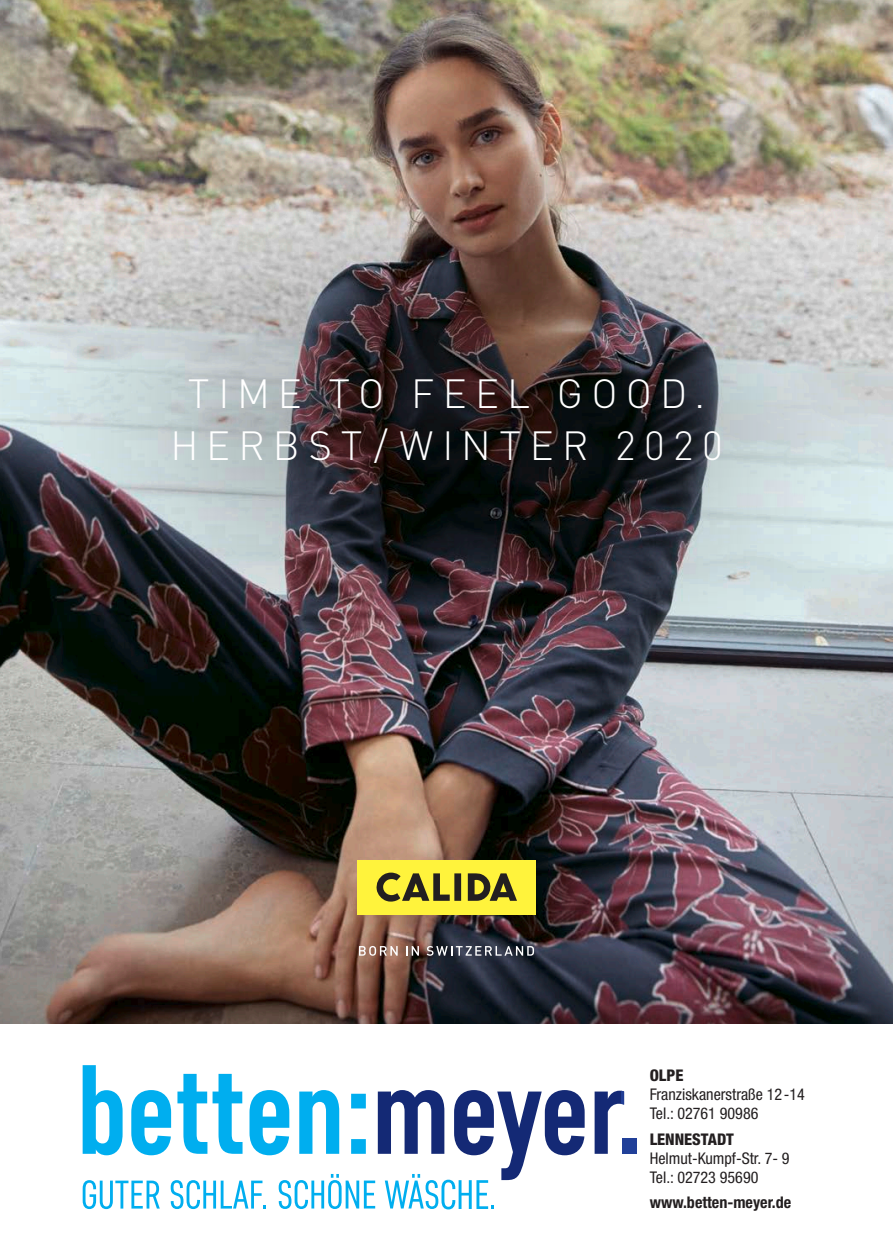
<style>
.page{position:relative;width:893px;height:1256px;background:#fff}
.page>*{position:absolute;margin:0;border:0;box-sizing:border-box;transform-origin:0 0}
.t1{font:300 40.25px/51.6px "DINOT";letter-spacing:.205em;color:#fff;text-align:center}
.t2{font:condensed 16.1px/19.2px "Helvetica Neue";color:#231f20}
.t3{font:700 condensed 16.1px "Helvetica Neue";color:#231f20}
.t4{font:800 condensed 16.1px "Helvetica Neue";color:#231f20}
</style>
<div class="page">
<img style="left:0;top:0;width:893px;height:1023px">
<svg style="left:359px;top:945px;width:39px;height:10px"></svg>
<svg style="left:406px;top:945px;width:13px;height:10px"></svg>
<svg style="left:427px;top:945px;width:107px;height:10px"></svg>
<div style="left:357px;top:860px;width:179px;height:54px;background:#fff33c"></div>
<div style="left:454px;top:873px;width:7px;height:27px;background:#231f20"></div>
<svg style="left:376px;top:872px;width:74px;height:29px"></svg>
<svg style="left:468px;top:873px;width:49px;height:27px"></svg>
<img style="left:0;top:111px;width:893px;height:632px">
<svg style="left:595px;top:1090px;width:29px;height:63px"></svg>
<svg style="left:83px;top:1065px;width:502px;height:144px"></svg>
<img style="left:621px;top:1090px;width:3px;height:14px">
<img style="left:622px;top:1138px;width:14px;height:15px">
<h1 class="t1" style="left:170px;top:367px;width:554px">TIME TO FEEL GOOD.<br>HERBST/WINTER 2020</h1>
<p class="t4" style="left:650px;top:1064px;width:35px">OLPE</p>
<p class="t2" style="left:650px;top:1084px;width:157px">Franziskanerstraße 12-14<br>Tel.: 02761 90986</p>
<p class="t4" style="left:650px;top:1128px;width:86px">LENNESTADT</p>
<p class="t2" style="left:650px;top:1148px;width:141px">Helmut-Kumpf-Str. 7- 9<br>Tel.: 02723 95690</p>
<p class="t3" style="left:650px;top:1192px;width:143px">www.betten-meyer.de</p>
</div>
